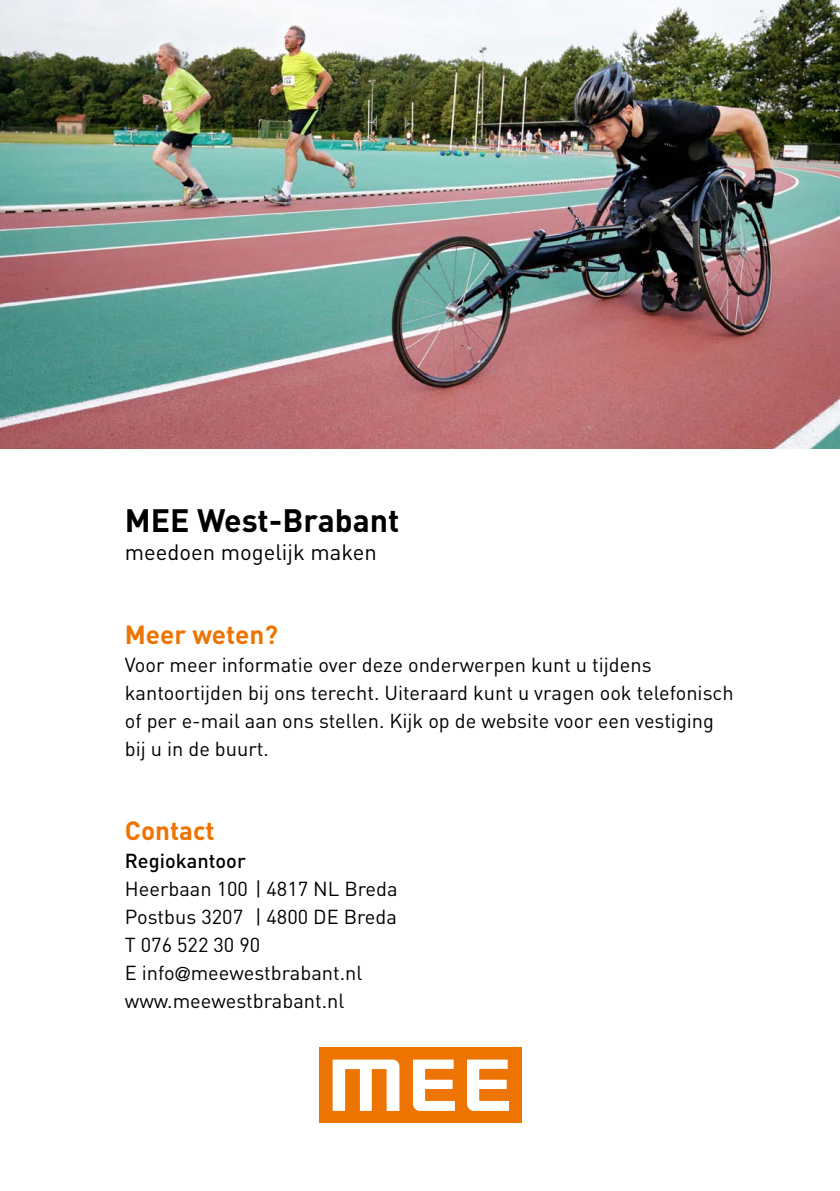
<style>
.page{position:relative;width:840px;height:1191px;background:#fff}
.page>*{position:absolute;margin:0;border:0;box-sizing:border-box;transform-origin:0 0}
.t1{font:700 32px "DIN Pro";color:#000}
.t2{font:700 26px "DIN Pro";color:#ee7402}
.t3{font:22px "DIN Pro";color:#000}
.t4{font:20px/28px "DIN Pro";color:#000}
.t5{font:500 20px "DIN Pro";color:#000}
.s1{font-family:"Frutiger";font-weight:300}
</style>
<div class="page">
<img style="left:0;top:0;width:839px;height:448px">
<div style="left:319px;top:1047px;width:202px;height:76px;background:#ee7402"></div>
<svg style="left:332px;top:1059px;width:67px;height:52px"></svg>
<svg style="left:413px;top:1059px;width:41px;height:52px"></svg>
<svg style="left:467px;top:1059px;width:41px;height:52px"></svg>
<h1 class="t1" style="left:125px;top:499px;width:276px">MEE West-Brabant</h1>
<p class="t3" style="left:125px;top:537px;width:253px">meedoen mogelijk maken</p>
<h2 class="t2" style="left:125px;top:617px;width:155px">Meer weten?</h2>
<p class="t4" style="left:125px;top:650px;width:610px">Voor meer informatie over deze onderwerpen kunt u tijdens kantoortijden bij ons terecht. Uiteraard kunt u vragen ook telefonisch of per e-mail aan ons stellen. Kijk op de website voor een vestiging bij u in de buurt.</p>
<h2 class="t2" style="left:125px;top:813px;width:91px">Contact</h2>
<p class="t5" style="left:125px;top:847px;width:122px">Regiokantoor</p>
<p class="t4" style="left:125px;top:874px;width:274px">Heerbaan 100 | 4817 NL Breda<br>Postbus 3207 | 4800 DE Breda<br>T 076 522 30 90<br>E info<span class="s1">@</span>meewestbrabant.nl www.meewestbrabant.nl</p>
</div>
